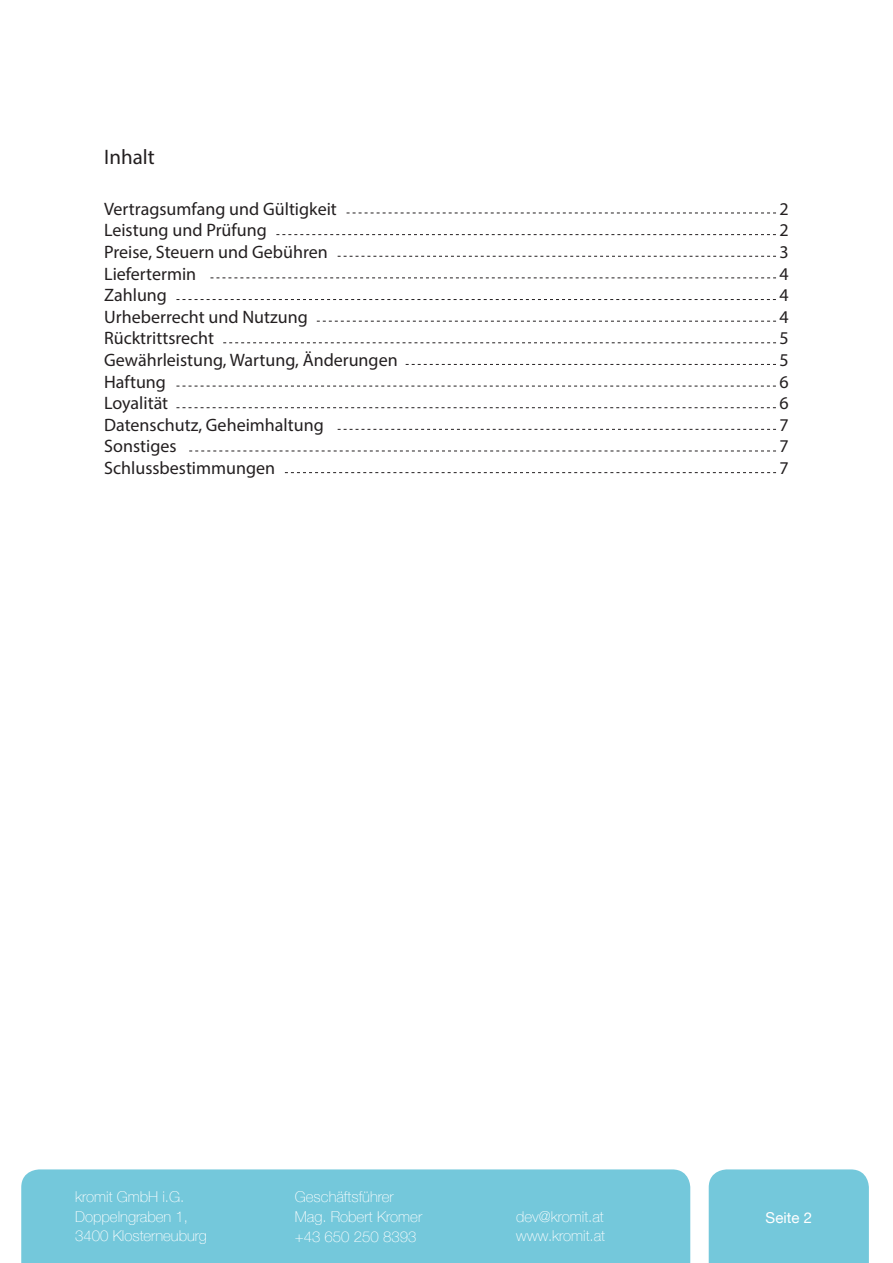
<style>
.page{position:relative;width:893px;height:1263px;background:#fff}
.page>*{position:absolute;margin:0;border:0;box-sizing:border-box;transform-origin:0 0}
.t1{font:21px "Myriad Pro";color:#231f20}
.t2{font:18px/21.6px "Myriad Pro";color:#231f20}
.t3{font:100 15px/19.5px "Helvetica Neue";color:#fff}
.t4{font:15px "Helvetica Neue";color:#fff}
</style>
<div class="page">
<div style="left:21px;top:1169px;width:669px;height:94px;background:#74c8db"></div>
<div style="left:709px;top:1169px;width:160px;height:94px;background:#74c8db"></div>
<svg style="left:347px;top:213px;width:429px;height:1px"></svg>
<svg style="left:276px;top:234px;width:500px;height:1px"></svg>
<svg style="left:338px;top:256px;width:438px;height:1px"></svg>
<svg style="left:210px;top:277px;width:566px;height:1px"></svg>
<svg style="left:176px;top:299px;width:600px;height:1px"></svg>
<svg style="left:317px;top:321px;width:459px;height:1px"></svg>
<svg style="left:223px;top:342px;width:553px;height:1px"></svg>
<svg style="left:406px;top:364px;width:370px;height:1px"></svg>
<svg style="left:176px;top:386px;width:600px;height:1px"></svg>
<svg style="left:176px;top:407px;width:600px;height:1px"></svg>
<svg style="left:338px;top:429px;width:438px;height:1px"></svg>
<svg style="left:189px;top:451px;width:587px;height:1px"></svg>
<svg style="left:285px;top:472px;width:491px;height:1px"></svg>
<p class="t1" style="left:104px;top:144px;width:52px">Inhalt</p>
<p class="t2" style="left:104px;top:198px;width:295px">Vertragsumfang und Gültigkeit<br>Leistung und Prüfung<br>Preise, Steuern und Gebühren<br>Liefertermin<br>Zahlung<br>Urheberrecht und Nutzung<br>Rücktrittsrecht<br>Gewährleistung, Wartung, Änderungen<br>Haftung<br>Loyalität<br>Datenschutz, Geheimhaltung<br>Sonstiges<br>Schlussbestimmungen</p>
<p class="t2" style="left:780px;top:198px;width:11px;text-align:justify">2<br>2<br>3<br>4<br>4<br>4<br>5<br>5<br>6<br>6<br>7<br>7<br>7</p>
<p class="t3" style="left:75px;top:1186px;width:133px">kromit GmbH i.G.<br>Doppelngraben 1,<br>3400 Klosterneuburg</p>
<p class="t3" style="left:295px;top:1186px;width:129px;line-height:20px">Geschäftsführer<br>Mag. Robert Kromer +43 650 250 8393</p>
<p class="t3" style="left:516px;top:1206px;width:90px">dev@kromit.at www.kromit.at</p>
<p class="t4" style="left:766px;top:1207px;width:48px">Seite 2</p>
</div>
